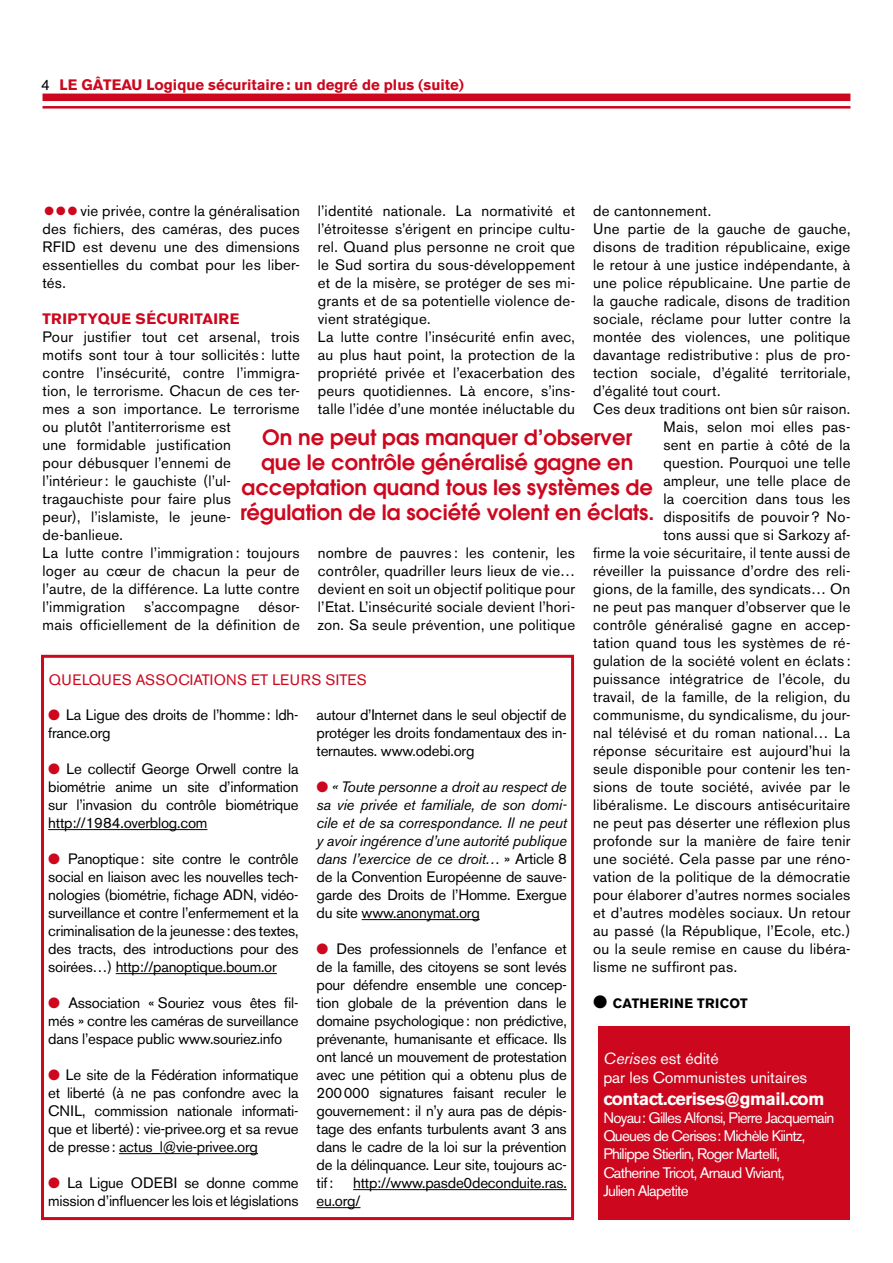
<style>
.page{position:relative;width:893px;height:1263px;background:#fff}
.page>*{position:absolute;margin:0;border:0;box-sizing:border-box;transform-origin:0 0}
.t1{font:600 21px/25.2px "Avant Garde";color:#cd071e;text-align:center}
.t2{font:700 17.85px "Akzidenz Grotesk BE";letter-spacing:-.025em;color:#fff}
.t3{font:16.05px/19.4px "Akzidenz Grotesk BE";letter-spacing:-.005em;color:#fff}
.t4{font:15.15px/18.1px "Akzidenz Grotesk BE";letter-spacing:-.05em;color:#fff}
.t5{font:15px/18px "Akzidenz Grotesk BE";letter-spacing:.015em;color:#000;text-align:justify}
.t6{font:italic 15px/18px "Akzidenz Grotesk BE";letter-spacing:-.015em;color:#000;text-align:justify}
.t7{font:15px/18px "Akzidenz Grotesk BE";letter-spacing:-.015em;color:#000}
.t8{font:700 15px "Akzidenz Grotesk BE";color:#cd071e}
.t9{font:15px "Akzidenz Grotesk BE";color:#cd071e}
.t10{font:700 15px "Akzidenz Grotesk BE";letter-spacing:.03em;color:#cd071e}
.t11{font:700 13.5px "Akzidenz Grotesk BE";color:#000}
.t12{font:12px "Zapf Dingbats ITC";color:#cd071e}
.s1{color:#cd071e}
.s2{font-style:normal}
.s3{font-style:italic}
</style>
<div class="page">
<div style="left:598px;top:1026px;width:252px;height:194px;background:#cd071e"></div>
<hr style="left:48px;top:829px;width:159px;height:1px;background:#000">
<hr style="left:116px;top:973px;width:161px;height:1px;background:#000">
<hr style="left:119px;top:1153px;width:139px;height:1px;background:#000">
<hr style="left:362px;top:919px;width:118px;height:1px;background:#000">
<hr style="left:353px;top:1189px;width:214px;height:1px;background:#000">
<hr style="left:317px;top:1207px;width:43px;height:1px;background:#000">
<div style="left:41px;top:655px;width:533px;height:565px;border:3px solid #cd071e"></div>
<div style="left:43px;top:94px;width:807px;height:7px;background:#cd071e"></div>
<hr style="left:43px;top:106px;width:807px;height:3px;background:#cd071e">
<p class="t5" style="left:41px;top:76px;width:10px">4</p>
<p class="t8" style="left:60px;top:77px;width:406px">Le GÂTEAU logique sécuritaire: un degré de plus (suite)</p>
<p class="t5" style="left:318px;top:202px;width:259px;text-align:left">l’identité nationale. La normativité et l’étroitesse s’érigent en principe cultu&shy;rel. Quand plus personne ne croit que le Sud sortira du sous-développement et de la misère, se protéger de ses mi&shy;grants et de sa potentielle violence de&shy;vient stratégique.<br>La lutte contre l’insécurité enfin avec, au plus haut point, la protection de la propriété privée et l’exacerbation des peurs quotidiennes. Là encore, s’ins&shy;talle l’idée d’une montée inéluctable du</p>
<p class="t5" style="left:593px;top:202px;width:120px">de cantonnement.</p>
<p class="t5" style="left:593px;top:220px;width:259px">Une partie de la gauche de gauche,</p>
<p class="t5" style="left:593px;top:238px;width:259px">disons de tradition républicaine, exige</p>
<p class="t5" style="left:593px;top:256px;width:259px">le retour à une justice indépendante, à</p>
<p class="t5" style="left:593px;top:274px;width:259px">une police républicaine. Une partie de</p>
<p class="t5" style="left:593px;top:292px;width:259px">la gauche radicale, disons de tradition</p>
<p class="t5" style="left:593px;top:310px;width:259px">sociale, réclame pour lutter contre la</p>
<p class="t5" style="left:593px;top:328px;width:259px">montée des violences, une politique</p>
<p class="t5" style="left:593px;top:346px;width:259px">davantage redistributive : plus de pro-</p>
<p class="t5" style="left:593px;top:364px;width:259px">tection sociale, d’égalité territoriale,</p>
<p class="t5" style="left:593px;top:382px;width:129px">d’égalité tout court.</p>
<p class="t5" style="left:593px;top:400px;width:259px">Ces deux traditions ont bien sûr raison.</p>
<p class="t5" style="left:663px;top:418px;width:189px">Mais, selon moi elles pas-</p>
<p class="t5" style="left:663px;top:436px;width:189px">sent en partie à côté de la</p>
<p class="t5" style="left:663px;top:454px;width:189px">question. Pourquoi une telle</p>
<p class="t5" style="left:663px;top:472px;width:189px">ampleur, une telle place de</p>
<p class="t5" style="left:663px;top:490px;width:189px">la coercition dans tous les</p>
<p class="t5" style="left:663px;top:508px;width:189px">dispositifs de pouvoir ? No-</p>
<p class="t5" style="left:663px;top:526px;width:189px">tons aussi que si Sarkozy af-</p>
<p class="t5" style="left:593px;top:544px;width:259px">firme la voie sécuritaire, il tente aussi de</p>
<p class="t5" style="left:593px;top:562px;width:259px">réveiller la puissance d’ordre des reli-</p>
<p class="t5" style="left:593px;top:580px;width:259px">gions, de la famille, des syndicats… On</p>
<p class="t5" style="left:593px;top:598px;width:259px">ne peut pas manquer d’observer que le</p>
<p class="t5" style="left:593px;top:616px;width:259px">contrôle généralisé gagne en accep-</p>
<p class="t5" style="left:593px;top:634px;width:259px">tation quand tous les systèmes de ré-</p>
<p class="t5" style="left:593px;top:652px;width:259px">gulation de la société volent en éclats :</p>
<p class="t5" style="left:593px;top:670px;width:259px">puissance intégratrice de l’école, du</p>
<p class="t5" style="left:593px;top:688px;width:259px">travail, de la famille, de la religion, du</p>
<p class="t5" style="left:593px;top:706px;width:259px">communisme, du syndicalisme, du jour-</p>
<p class="t5" style="left:593px;top:724px;width:259px">nal télévisé et du roman national… La</p>
<p class="t5" style="left:593px;top:742px;width:259px">réponse sécuritaire est aujourd’hui la</p>
<p class="t5" style="left:593px;top:760px;width:259px">seule disponible pour contenir les ten-</p>
<p class="t5" style="left:593px;top:778px;width:259px">sions de toute société, avivée par le</p>
<p class="t5" style="left:593px;top:796px;width:259px">libéralisme. Le discours antisécuritaire</p>
<p class="t5" style="left:593px;top:814px;width:259px">ne peut pas déserter une réflexion plus</p>
<p class="t5" style="left:593px;top:832px;width:259px">profonde sur la manière de faire tenir</p>
<p class="t5" style="left:593px;top:850px;width:259px">une société. Cela passe par une réno-</p>
<p class="t5" style="left:593px;top:868px;width:259px">vation de la politique de la démocratie</p>
<p class="t5" style="left:593px;top:886px;width:259px">pour élaborer d’autres normes sociales</p>
<p class="t5" style="left:593px;top:904px;width:259px">et d’autres modèles sociaux. Un retour</p>
<p class="t5" style="left:593px;top:922px;width:259px">au passé (la République, l’Ecole, etc.)</p>
<p class="t5" style="left:593px;top:940px;width:259px">ou la seule remise en cause du libéra-</p>
<p class="t5" style="left:593px;top:958px;width:146px">lisme ne suffiront pas.</p>
<p class="t11" style="left:593px;top:995px;width:57px">● Catherine</p>
<p class="t11" style="left:697px;top:995px;width:10px">Trico</p>
<p class="t11" style="left:740px;top:995px;width:9px">t</p>
<p class="t5" style="left:43px;top:202px;width:259px;text-indent:38px">vie privée, contre la généralisation des fichiers, des caméras, des puces RFID est devenu une des dimensions essentielles du combat pour les liber&shy;tés.</p>
<p class="t10" style="left:43px;top:310px;width:124px">tri ptyque sécuri</p>
<p class="t8" style="left:195px;top:310px;width:19px">taire</p>
<p class="t5" style="left:43px;top:328px;width:259px;text-align:left">Pour justifier tout cet arsenal, trois motifs sont tour à tour sollicités : lutte contre l’insécurité, contre l’immigra&shy;tion, le terrorisme. Chacun de ces ter&shy;mes a son importance. Le terrorisme ou plutôt l’antiterrorisme est<br>une formidable justification<br>pour débusquer l’ennemi de l’intérieur: le gauchiste (l’ul&shy;tragauchiste pour faire plus<br>peur), l’islamiste, le jeune&shy;de-banlieue.<br>La lutte contre l’immigration : toujours loger au cœur de chacun la peur de l’autre, de la différence. La lutte contre l’immigration s’accompagne désor&shy;mais officiellement de la définition de</p>
<p class="t12" style="left:44px;top:205px;width:34px">● ● ●</p>
<h1 class="t1" style="left:240px;top:424px;width:416px">On ne peut pas manquer d’observer que le contrôle généralisé gagne en acceptation quand tous les systèmes de régulation de la société volent en éclats.</h1>
<p class="t5" style="left:318px;top:544px;width:259px">nombre de pauvres : les contenir, les contrôler, quadriller leurs lieux de vie… devient en soit un objectif politique pour l’Etat. L’insécurité sociale devient l’hori&shy;zon. Sa seule prévention, une politique</p>
<p class="t9" style="left:49px;top:671px;width:24px">Quelques</p>
<p class="t9" style="left:136px;top:671px;width:11px">associations</p>
<p class="t9" style="left:251px;top:671px;width:32px">et leurs</p>
<p class="t9" style="left:326px;top:671px;width:9px">sites</p>
<p class="t7" style="left:48px;top:706px;width:252px"><span class="s1">●</span> La Ligue des droits de l’homme: ldh&shy;france.org</p>
<p class="t5" style="left:48px;top:760px;width:252px"><span class="s1">●</span> Le collectif George Orwell contre la biométrie anime un site d’information sur l’invasion du contrôle biométrique http://1984.overblog.com</p>
<p class="t5" style="left:48px;top:850px;width:252px"><span class="s1">●</span> Panoptique: site contre le contrôle social en liaison avec les nouvelles tech&shy;nologies (biométrie, fichage ADN, vidéo&shy;surveillance et contre l’enfermement et la criminalisation de la jeunesse: des textes, des tracts, des introductions pour des soirées…) http://panoptique.boum.or</p>
<p class="t5" style="left:48px;top:994px;width:252px"><span class="s1">●</span> Association « Souriez vous êtes fil&shy;més » contre les caméras de surveillance dans l’espace public www.souriez.info</p>
<p class="t5" style="left:48px;top:1066px;width:252px"><span class="s1">●</span> Le site de la Fédération informatique et liberté (à ne pas confondre avec la CNIL, commission nationale informati&shy;que et liberté): vie-privee.org et sa revue de presse: actus_l@vie-privee.org</p>
<p class="t7" style="left:48px;top:1174px;width:252px"><span class="s1">●</span> La Ligue ODEBI se donne comme mission d’influencer les lois et législations</p>
<p class="t5" style="left:317px;top:706px;width:252px">autour d’Internet dans le seul objectif de protéger les droits fondamentaux des in&shy;ternautes. www.odebi.org</p>
<p class="t6" style="left:317px;top:778px;width:252px"><span class="s1">●</span> « Toute personne a droit au respect de sa vie privée et familiale, de son domi&shy;cile et de sa correspondance. Il ne peut y avoir ingérence d’une autorité publique dans l’exercice de ce droit… <span class="s2">» Article 8 de la Convention Européenne de sauve&shy;garde des Droits de l’Homme. Exergue du site www.anonymat.org</span></p>
<p class="t5" style="left:317px;top:940px;width:252px"><span class="s1">●</span> Des professionnels de l’enfance et de la famille, des citoyens se sont levés pour défendre ensemble une concep&shy;tion globale de la prévention dans le domaine psychologique: non prédictive, prévenante, humanisante et efficace. Ils ont lancé un mouvement de protestation avec une pétition qui a obtenu plus de 200000 signatures faisant reculer le gouvernement: il n’y aura pas de dépis&shy;tage des enfants turbulents avant 3 ans dans le cadre de la loi sur la prévention de la délinquance. Leur site, toujours ac&shy;tif:</p>
<p class="t3" style="left:603px;top:1049px;width:205px"><span class="s3">Cerises</span> est édité<br>par les Communistes unitaires</p>
<p class="t2" style="left:603px;top:1088px;width:222px">contact.cerises@gmail.com</p>
<p class="t4" style="left:603px;top:1108px;width:233px">Noyau: Gilles Alfonsi, Pierre Jacquemain Queues de Cerises: Michèle Kiintz, Philippe Stierlin, Roger Martelli, Catherine Tricot, Arnaud Viviant,<br>Julien Alapetite</p>
<p class="t7" style="left:317px;top:1174px;width:252px;text-indent:37px">http://www.pasde0deconduite.ras. eu.org/</p>
</div>
